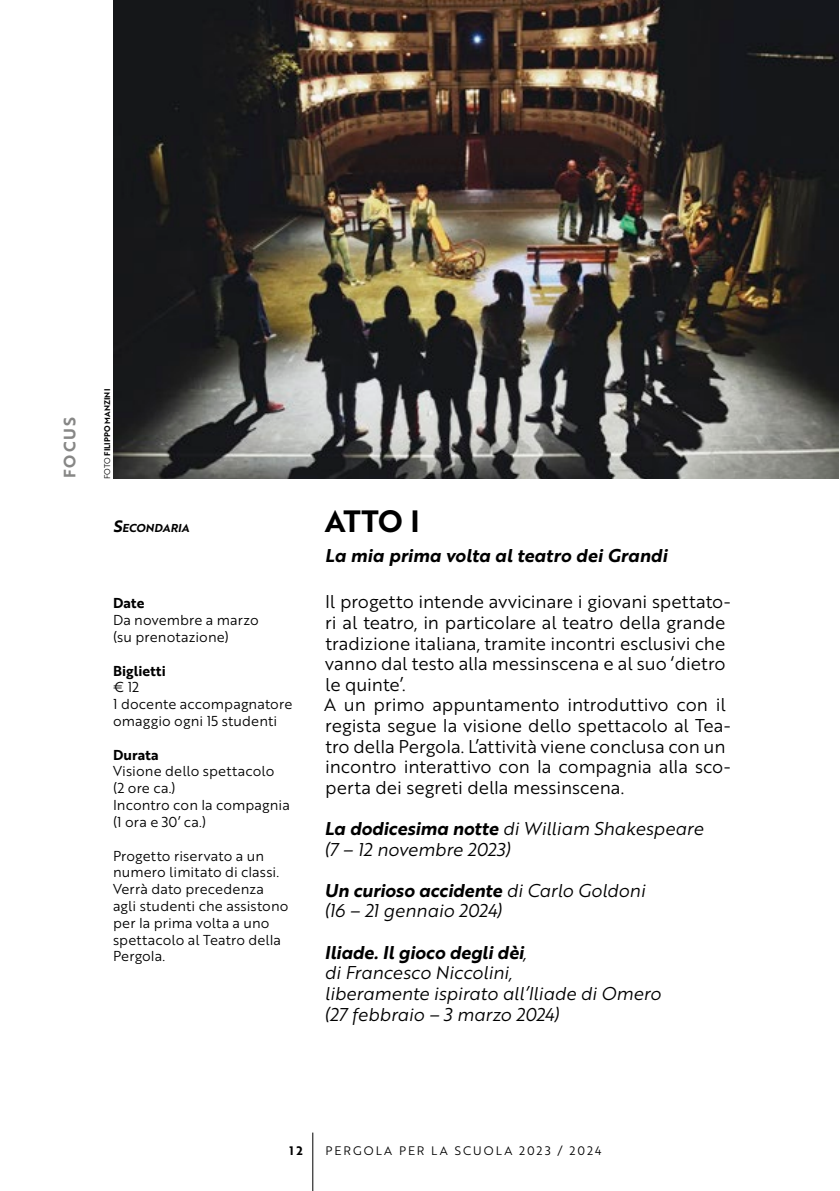
<style>
.page{position:relative;width:840px;height:1191px;background:#fff}
.page>*{position:absolute;margin:0;border:0;box-sizing:border-box;transform-origin:0 0}
.t1{font:30px "Brother 1816 Bold";color:#000}
.t2{font:18px/20.6px "Brother 1816 Book";color:#000}
.t3{font:18px/20.6px "Brother 1816 Book Italic";letter-spacing:-.005em;color:#000}
.t4{font:18px "Brother 1816 Bold Italic";color:#000}
.t5{font:16px "Brother 1816 Bold";letter-spacing:.135em;color:#878786}
.t6{font:14px/16.8px "Brother 1816 Book";letter-spacing:.01em;color:#000}
.t7{font:14px "Brother 1816 Bold";letter-spacing:.01em;color:#000}
.t8{font:12px "Brother 1816 Book";letter-spacing:.165em;color:#000}
.t9{font:12px "Brother 1816 Bold";color:#000}
.t10{font:11.2px "Brother 1816 Bold Italic";letter-spacing:.01em;color:#000}
.t11{font:8px "Brother 1816 Bold";letter-spacing:.005em;color:#000}
.s1{font-family:"Brother 1816 Book"}
.s2{font-size:16px}
.s3{font-family:"Brother 1816 Bold Italic"}
.s4{font-family:"Brother 1816 Book Italic"}
</style>
<div class="page">
<hr style="left:312px;top:1132px;width:1px;height:59px;background:#000">
<img style="left:113px;top:0;width:725px;height:478px">
<p class="t5" style="left:57px;top:478px;width:63px;rotate:-90deg">FOCUS</p>
<p class="t11" style="left:101px;top:479px;width:92px;rotate:-90deg"><span class="s1">FOTO</span> FILIPPO MANZINI</p>
<p class="t10" style="left:113px;top:519px;width:78px"><span class="s2">S</span>ECONDARIA</p>
<h1 class="t1" style="left:325px;top:498px;width:96px">ATTO I</h1>
<p class="t4" style="left:325px;top:542px;width:344px">La mia prima volta al teatro dei Grandi</p>
<p class="t2" style="left:324px;top:591px;width:407px">Il progetto intende avvicinare i giovani spettato&shy;ri al teatro, in particolare al teatro della grande tradizione italiana, tramite incontri esclusivi che vanno dal testo alla messinscena e al suo ‘dietro le quinte’.<br>A un primo appuntamento introduttivo con il regista segue la visione dello spettacolo al Tea&shy;tro della Pergola. L’attività viene conclusa con un incontro interattivo con la compagnia alla sco&shy;perta dei segreti della messinscena.</p>
<p class="t3" style="left:324px;top:817px;width:380px"><span class="s3">La dodicesima notte</span> di William Shakespeare (7 – 12 novembre 2023)</p>
<p class="t4" style="left:324px;top:876px;width:322px">Un curioso accidente <span class="s4">di Carlo Goldoni</span></p>
<p class="t3" style="left:324px;top:900px;width:179px">(16 – 21 gennaio 2024)</p>
<p class="t4" style="left:324px;top:938px;width:203px">Iliade. Il gioco degli dèi<span class="s4">,</span></p>
<p class="t3" style="left:324px;top:961px;width:338px">di Francesco Niccolini,<br>liberamente ispirato all’Iliade di Omero (27 febbraio – 3 marzo 2024)</p>
<p class="t7" style="left:113px;top:593px;width:33px">Date</p>
<p class="t6" style="left:113px;top:611px;width:147px">Da novembre a marzo (su prenotazione)</p>
<p class="t7" style="left:113px;top:660px;width:54px">Biglietti</p>
<p class="t6" style="left:113px;top:678px;width:181px">€ 12<br>1 docente accompagnatore omaggio ogni 15 studenti</p>
<p class="t7" style="left:113px;top:744px;width:47px">Durata</p>
<p class="t6" style="left:113px;top:762px;width:178px">Visione dello spettacolo<br>(2 ore ca.)<br>Incontro con la compagnia (1 ora e 30’ ca.)</p>
<p class="t6" style="left:113px;top:846px;width:177px">Progetto riservato a un numero limitato di classi.<br>Verrà dato precedenza agli studenti che assistono per la prima volta a uno spettacolo al Teatro della<br>Pergola.</p>
<p class="t9" style="left:289px;top:1141px;width:15px">12</p>
<p class="t8" style="left:325px;top:1141px;width:277px">PERGOLA PER LA SCUOLA 2023 / 2024</p>
</div>
